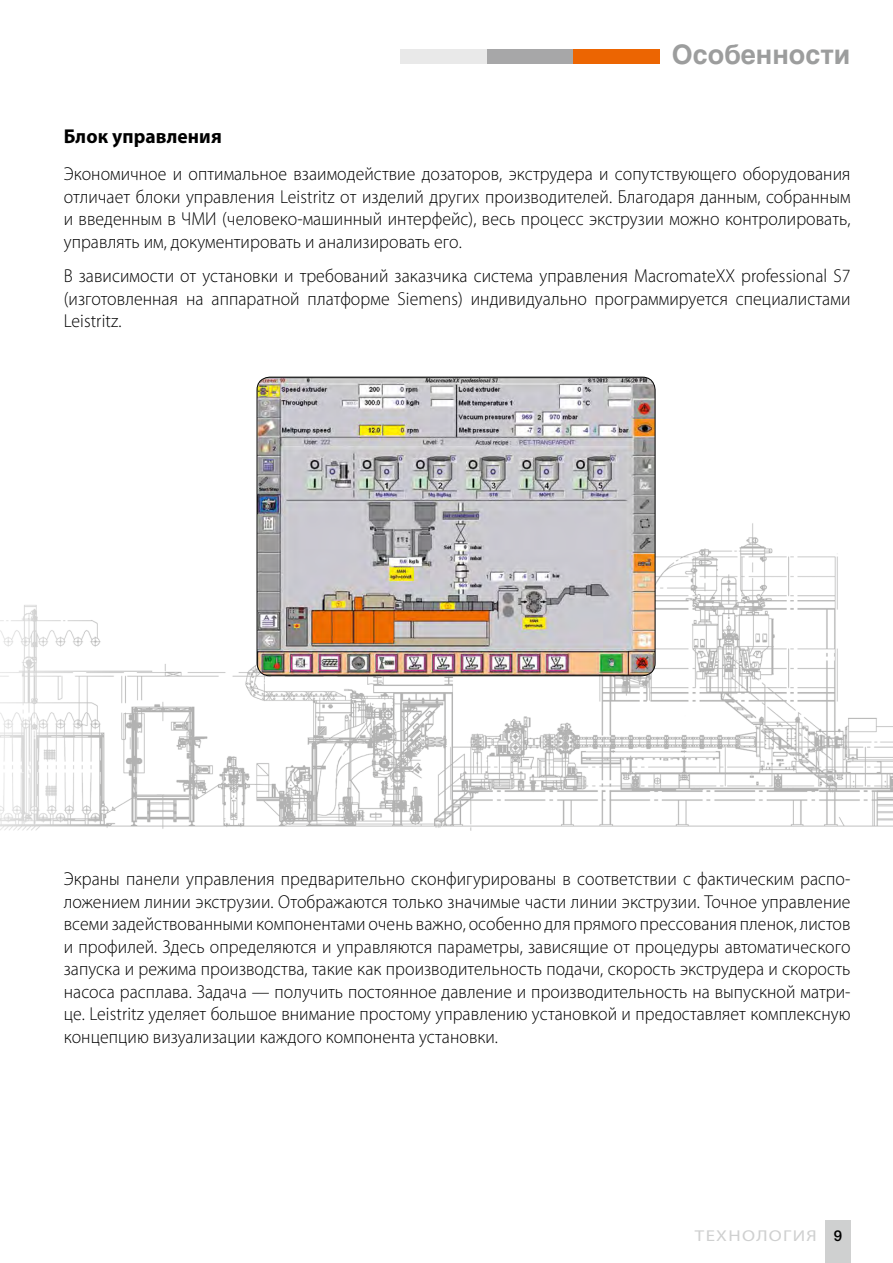
<style>
.page{position:relative;width:893px;height:1263px;background:#fff}
.page>*{position:absolute;margin:0;border:0;box-sizing:border-box;transform-origin:0 0}
.t1{font:700 27px "Helvetica Cyr";color:#9c9d9d}
.t2{font:700 20.1px "Myriad Pro";letter-spacing:.005em;color:#000}
.t3{font:300 18.75px/22.5px "Myriad Pro";letter-spacing:.005em;color:#000;text-align:justify;scale:.95 1}
.t4{font:15.75px "Myriad Pro";letter-spacing:.07em;color:#cfd0d0;scale:1.2 1}
.s1{font-family:"Helvetica Neue";font-weight:500;font-size:15px;color:#000}
</style>
<div class="page">
<div style="left:825px;top:1220px;width:25px;height:43px;background:#cfd0d0"></div>
<img style="left:119px;top:480px;width:774px;height:351px">
<svg style="left:0;top:605px;width:119px;height:226px"></svg>
<div style="left:401px;top:50px;width:86px;height:14px;background:#e9e9e9"></div>
<div style="left:487px;top:50px;width:86px;height:14px;background:#a7a7a8"></div>
<div style="left:573px;top:50px;width:87px;height:14px;background:#ec6502"></div>
<img style="left:257px;top:377px;width:398px;height:299px">
<div style="left:257px;top:377px;width:398px;height:299px;border:1px solid #000;border-radius:13px"></div>
<h1 class="t1" style="left:672px;top:39px;width:180px">Особенности</h1>
<p class="t2" style="left:64px;top:123px;width:160px">Блок управления</p>
<p class="t3" style="left:64px;top:162px;width:830px">Экономичное и оптимальное взаимодействие дозаторов, экструдера и сопутствующего оборудования отличает блоки управления Leistritz от изделий других производителей. Благодаря данным, собранным и введенным в ЧМИ (человеко-машинный интерфейс), весь процесс экструзии можно контролировать, управлять им, документировать и анализировать его.</p>
<p class="t3" style="left:64px;top:264px;width:829px">В зависимости от установки и требований заказчика система управления MacromateXX professional S7 (изготовленная на аппаратной платформе Siemens) индивидуально программируется специалистами Leistritz.</p>
<p class="t3" style="left:64px;top:867px;width:830px">Экраны панели управления предварительно сконфигурированы в соответствии с фактическим распо&shy;ложением линии экструзии. Отображаются только значимые части линии экструзии. Точное управление всеми задействованными компонентами очень важно, особенно для прямого прессования пленок, листов и профилей. Здесь определяются и управляются параметры, зависящие от процедуры автоматического запуска и режима производства, такие как производительность подачи, скорость экструдера и скорость насоса расплава. Задача — получить постоянное давление и производительность на выпускной матри&shy;це. Leistritz уделяет большое внимание простому управлению установкой и предоставляет комплексную концепцию визуализации каждого компонента установки.</p>
<p class="t4" style="left:695px;top:1226px;width:124px">ТЕХНОЛОГИЯ <span class="s1">9</span></p>
</div>
